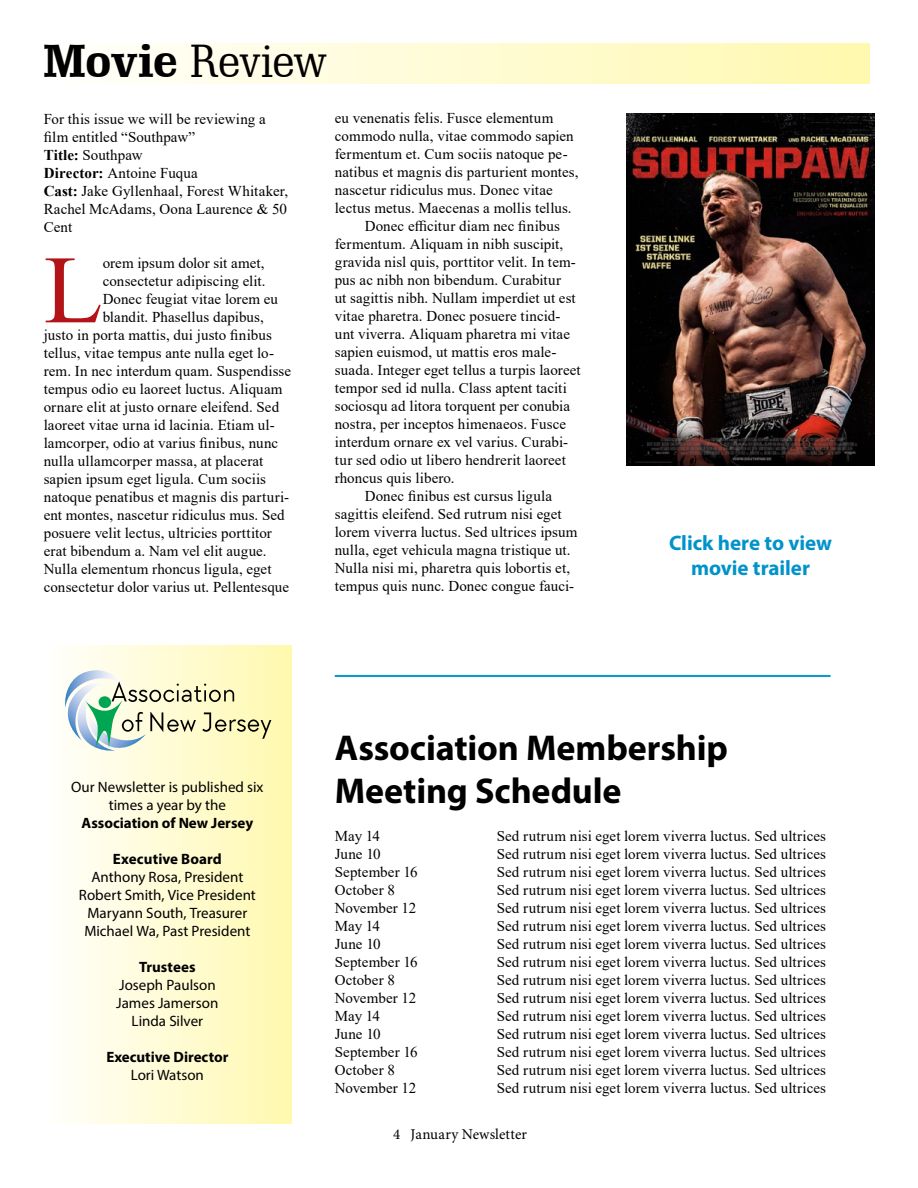
<style>
.page{position:relative;width:918px;height:1188px;background:#fff}
.page>*{position:absolute;margin:0;border:0;box-sizing:border-box;transform-origin:0 0}
.t1{font:96.6px "Times New Roman";color:#b31417}
.t2{font:45px "Schadow BT";letter-spacing:-.01em;color:#000}
.t3{font:700 36px/43.2px "Myriad Pro";letter-spacing:-.005em;color:#000}
.t4{font:700 21px/25.2px "Myriad Pro";letter-spacing:-.005em;color:#0093ca;text-align:center}
.t5{font:15px/18px "Times New Roman";letter-spacing:.005em;color:#000}
.t6{font:15px/18px "Myriad Pro";color:#000;text-align:center}
.t7{font:700 15px "Myriad Pro";color:#000}
.t8{font:15px "Minion Pro";letter-spacing:.01em;color:#000}
.s1{font-weight:700}
</style>
<div class="page">
<div style="left:43px;top:43px;width:826px;height:41px;background:linear-gradient(to right,#fffffd,#fff9af)"></div>
<img style="left:626px;top:114px;width:249px;height:351px">
<hr style="left:335px;top:675px;width:496px;height:1px;background:#0093ca">
<hr style="left:335px;top:676px;width:496px;height:1px;background:#0093ca">
<div style="left:43px;top:646px;width:249px;height:477px;background:linear-gradient(to right,#fffffd,#fff9af)"></div>
<svg style="left:63px;top:667px;width:208px;height:85px;background:#dee3c3"></svg>
<h2 class="t2" style="left:43px;top:34px;width:285px"><span class="s1">Movie</span> Review</h2>
<p class="t5" style="left:44px;top:110px;width:246px">For this issue we will be reviewing a film entitled “Southpaw”<br><span class="s1">Title:</span> Southpaw<br><span class="s1">Director:</span> Antoine Fuqua<br><span class="s1">Cast:</span> Jake Gyllenhaal, Forest Whitaker,<br>Rachel McAdams, Oona Laurence &amp; 50<br>Cent</p>
<h1 class="t1" style="left:44px;top:222px;width:60px">L</h1>
<p class="t5" style="left:103px;top:254px;width:163px">orem ipsum dolor sit amet,</p>
<p class="t5" style="left:103px;top:272px;width:164px">consectetur adipiscing elit.</p>
<p class="t5" style="left:103px;top:290px;width:177px">Donec feugiat vitae lorem eu</p>
<p class="t5" style="left:103px;top:308px;width:163px">blandit. Phasellus dapibus,</p>
<p class="t5" style="left:44px;top:326px;width:230px">justo in porta mattis, dui justo finibus</p>
<p class="t5" style="left:44px;top:344px;width:232px">tellus, vitae tempus ante nulla eget lo-</p>
<p class="t5" style="left:44px;top:362px;width:249px">rem. In nec interdum quam. Suspendisse</p>
<p class="t5" style="left:44px;top:380px;width:240px">tempus odio eu laoreet luctus. Aliquam</p>
<p class="t5" style="left:44px;top:398px;width:237px">ornare elit at justo ornare eleifend. Sed</p>
<p class="t5" style="left:44px;top:416px;width:232px">laoreet vitae urna id lacinia. Etiam ul-</p>
<p class="t5" style="left:44px;top:434px;width:236px">lamcorper, odio at varius finibus, nunc</p>
<p class="t5" style="left:44px;top:452px;width:221px">nulla ullamcorper massa, at placerat</p>
<p class="t5" style="left:44px;top:470px;width:224px">sapien ipsum eget ligula. Cum sociis</p>
<p class="t5" style="left:44px;top:488px;width:247px">natoque penatibus et magnis dis parturi-</p>
<p class="t5" style="left:44px;top:506px;width:243px">ent montes, nascetur ridiculus mus. Sed</p>
<p class="t5" style="left:44px;top:524px;width:230px">posuere velit lectus, ultricies porttitor</p>
<p class="t5" style="left:44px;top:542px;width:224px">erat bibendum a. Nam vel elit augue.</p>
<p class="t5" style="left:44px;top:560px;width:229px">Nulla elementum rhoncus ligula, eget</p>
<p class="t5" style="left:44px;top:578px;width:247px">consectetur dolor varius ut. Pellentesque</p>
<p class="t5" style="left:335px;top:109px;width:220px">eu venenatis felis. Fusce elementum</p>
<p class="t5" style="left:335px;top:127px;width:241px">commodo nulla, vitae commodo sapien</p>
<p class="t5" style="left:335px;top:145px;width:234px">fermentum et. Cum sociis natoque pe-</p>
<p class="t5" style="left:335px;top:163px;width:245px">natibus et magnis dis parturient montes,</p>
<p class="t5" style="left:335px;top:181px;width:220px">nascetur ridiculus mus. Donec vitae</p>
<p class="t5" style="left:335px;top:199px;width:238px">lectus metus. Maecenas a mollis tellus.</p>
<p class="t5" style="left:365px;top:217px;width:197px">Donec efficitur diam nec finibus</p>
<p class="t5" style="left:335px;top:235px;width:230px">fermentum. Aliquam in nibh suscipit,</p>
<p class="t5" style="left:335px;top:253px;width:243px">gravida nisl quis, porttitor velit. In tem-</p>
<p class="t5" style="left:335px;top:271px;width:228px">pus ac nibh non bibendum. Curabitur</p>
<p class="t5" style="left:335px;top:289px;width:243px">ut sagittis nibh. Nullam imperdiet ut est</p>
<p class="t5" style="left:335px;top:307px;width:227px">vitae pharetra. Donec posuere tincid-</p>
<p class="t5" style="left:335px;top:325px;width:237px">unt viverra. Aliquam pharetra mi vitae</p>
<p class="t5" style="left:335px;top:343px;width:223px">sapien euismod, ut mattis eros male-</p>
<p class="t5" style="left:335px;top:361px;width:247px">suada. Integer eget tellus a turpis laoreet</p>
<p class="t5" style="left:335px;top:379px;width:234px">tempor sed id nulla. Class aptent taciti</p>
<p class="t5" style="left:335px;top:397px;width:237px">sociosqu ad litora torquent per conubia</p>
<p class="t5" style="left:335px;top:415px;width:233px">nostra, per inceptos himenaeos. Fusce</p>
<p class="t5" style="left:335px;top:433px;width:235px">interdum ornare ex vel varius. Curabi-</p>
<p class="t5" style="left:335px;top:451px;width:233px">tur sed odio ut libero hendrerit laoreet</p>
<p class="t5" style="left:335px;top:469px;width:121px">rhoncus quis libero.</p>
<p class="t5" style="left:365px;top:487px;width:189px">Donec finibus est cursus ligula</p>
<p class="t5" style="left:335px;top:505px;width:228px">sagittis eleifend. Sed rutrum nisi eget</p>
<p class="t5" style="left:335px;top:523px;width:244px">lorem viverra luctus. Sed ultrices ipsum</p>
<p class="t5" style="left:335px;top:541px;width:237px">nulla, eget vehicula magna tristique ut.</p>
<p class="t5" style="left:335px;top:559px;width:237px">Nulla nisi mi, pharetra quis lobortis et,</p>
<p class="t5" style="left:335px;top:577px;width:241px">tempus quis nunc. Donec congue fauci-</p>
<h3 class="t4" style="left:669px;top:530px;width:165px">Click here to view movie trailer</h3>
<p class="t6" style="left:71px;top:778px;width:194px">Our Newsletter is published six times a year by the</p>
<p class="t7" style="left:82px;top:813px;width:173px">Association of New Jersey</p>
<p class="t7" style="left:113px;top:849px;width:111px">Executive Board</p>
<p class="t6" style="left:79px;top:868px;width:178px">Anthony Rosa, President<br>Robert Smith, Vice President<br>Maryann South, Treasurer<br>Michael Wa, Past President</p>
<p class="t7" style="left:139px;top:957px;width:58px">Trustees</p>
<p class="t6" style="left:116px;top:976px;width:104px">Joseph Paulson<br>James Jamerson<br>Linda Silver</p>
<p class="t7" style="left:106px;top:1047px;width:124px">Executive Director</p>
<p class="t6" style="left:131px;top:1066px;width:75px">Lori Watson</p>
<h3 class="t3" style="left:335px;top:725px;width:395px">Association Membership<br>Meeting Schedule</h3>
<p class="t5" style="left:335px;top:826px;width:47px">May 14</p>
<p class="t5" style="left:497px;top:826px;width:331px">Sed rutrum nisi eget lorem viverra luctus. Sed ultrices</p>
<p class="t5" style="left:335px;top:844px;width:47px">June 10</p>
<p class="t5" style="left:497px;top:844px;width:331px">Sed rutrum nisi eget lorem viverra luctus. Sed ultrices</p>
<p class="t5" style="left:335px;top:862px;width:84px">September 16</p>
<p class="t5" style="left:497px;top:862px;width:331px">Sed rutrum nisi eget lorem viverra luctus. Sed ultrices</p>
<p class="t5" style="left:335px;top:880px;width:62px">October 8</p>
<p class="t5" style="left:497px;top:880px;width:331px">Sed rutrum nisi eget lorem viverra luctus. Sed ultrices</p>
<p class="t5" style="left:335px;top:898px;width:83px">November 12</p>
<p class="t5" style="left:497px;top:898px;width:331px">Sed rutrum nisi eget lorem viverra luctus. Sed ultrices</p>
<p class="t5" style="left:335px;top:916px;width:47px">May 14</p>
<p class="t5" style="left:497px;top:916px;width:331px">Sed rutrum nisi eget lorem viverra luctus. Sed ultrices</p>
<p class="t5" style="left:335px;top:934px;width:47px">June 10</p>
<p class="t5" style="left:497px;top:934px;width:331px">Sed rutrum nisi eget lorem viverra luctus. Sed ultrices</p>
<p class="t5" style="left:335px;top:952px;width:84px">September 16</p>
<p class="t5" style="left:497px;top:952px;width:331px">Sed rutrum nisi eget lorem viverra luctus. Sed ultrices</p>
<p class="t5" style="left:335px;top:970px;width:62px">October 8</p>
<p class="t5" style="left:497px;top:970px;width:331px">Sed rutrum nisi eget lorem viverra luctus. Sed ultrices</p>
<p class="t5" style="left:335px;top:988px;width:83px">November 12</p>
<p class="t5" style="left:497px;top:988px;width:331px">Sed rutrum nisi eget lorem viverra luctus. Sed ultrices</p>
<p class="t5" style="left:335px;top:1006px;width:47px">May 14</p>
<p class="t5" style="left:497px;top:1006px;width:331px">Sed rutrum nisi eget lorem viverra luctus. Sed ultrices</p>
<p class="t5" style="left:335px;top:1024px;width:47px">June 10</p>
<p class="t5" style="left:497px;top:1024px;width:331px">Sed rutrum nisi eget lorem viverra luctus. Sed ultrices</p>
<p class="t5" style="left:335px;top:1042px;width:84px">September 16</p>
<p class="t5" style="left:497px;top:1042px;width:331px">Sed rutrum nisi eget lorem viverra luctus. Sed ultrices</p>
<p class="t5" style="left:335px;top:1060px;width:62px">October 8</p>
<p class="t5" style="left:497px;top:1060px;width:331px">Sed rutrum nisi eget lorem viverra luctus. Sed ultrices</p>
<p class="t5" style="left:335px;top:1078px;width:83px">November 12</p>
<p class="t5" style="left:497px;top:1078px;width:331px">Sed rutrum nisi eget lorem viverra luctus. Sed ultrices</p>
<p class="t8" style="left:393px;top:1124px;width:135px">4 January Newsletter</p>
</div>
